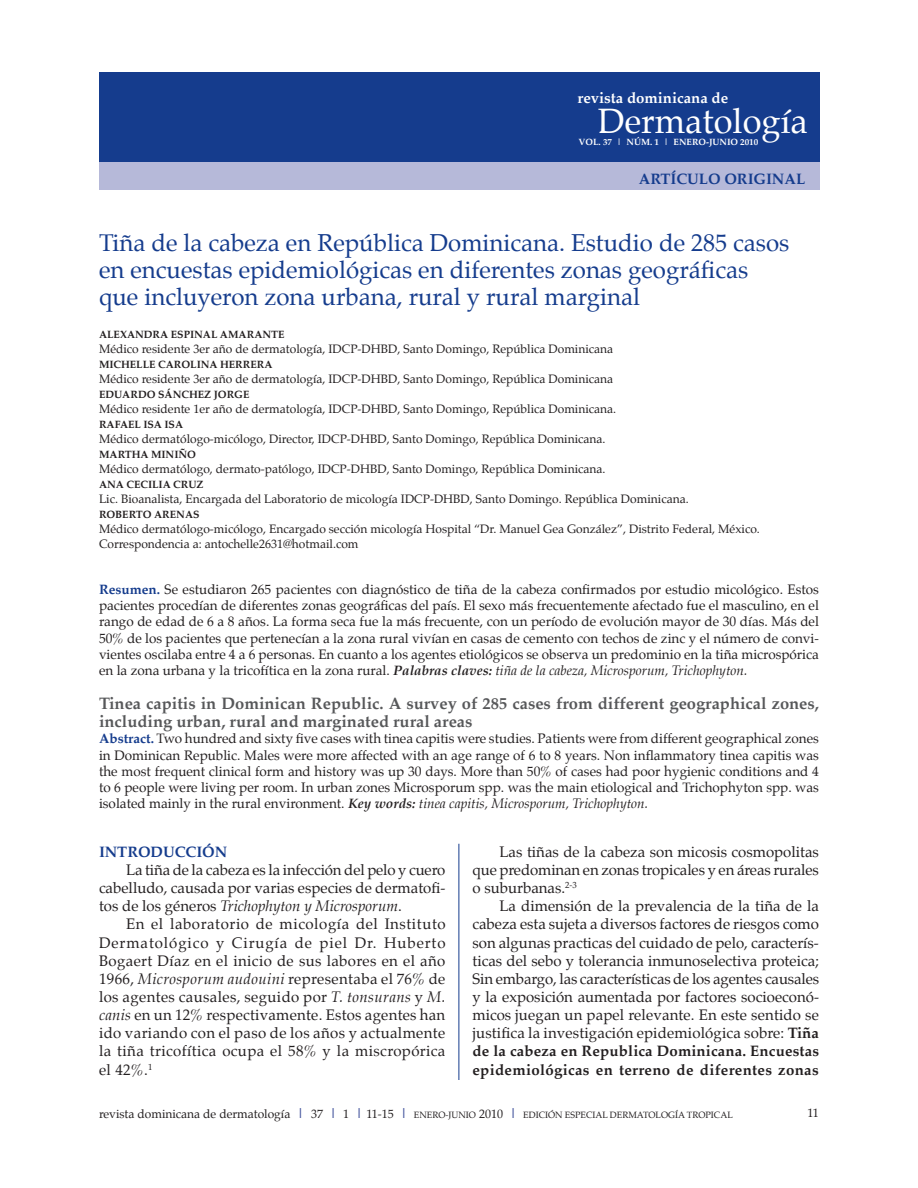
<style>
.page{position:relative;width:918px;height:1188px;background:#fff}
.page>*{position:absolute;margin:0;border:0;box-sizing:border-box;transform-origin:0 0}
.t1{font:34.5px "Palatino";color:#fff}
.t2{font:24px/27px "Palatino";color:#153c8d}
.t3{font:700 16.5px/18px "Palatino";color:#57585a}
.t4{font:15px/18.1px "Palatino";color:#231f20;text-align:justify}
.t5{font:700 15px "Palatino";color:#153c8d}
.t6{font:700 15px "Palatino";color:#fff}
.t7{font:13.5px/16.2px "Palatino";color:#231f20;text-align:justify}
.t8{font:12px/15px "Palatino";color:#231f20}
.t9{font:700 10.5px "Palatino";color:#231f20}
.t10{font:9px "Palatino";color:#231f20}
.t11{font:700 9px "Palatino";color:#fff}
.s1{font-weight:700;color:#153c8d}
.s2{font-weight:700;font-style:italic}
.s3{font-style:italic}
.s4{font-weight:700}
.s5{font-weight:700;font-size:13.5px;color:#45569e}
.s6{font-size:9px}
.s7{font-size:12px}
</style>
<div class="page">
<div style="left:99px;top:160px;width:721px;height:30px;background:#b6b9d9"></div>
<div style="left:99px;top:72px;width:721px;height:90px;background:#153c8d"></div>
<hr style="left:459px;top:844px;width:1px;height:236px;background:#153c8d">
<p class="t6" style="left:578px;top:85px;width:152px">revista dominicana de</p>
<p class="t11" style="left:579px;top:134px;width:148px">VOL. 37 | NÚM. 1 | ENERO-JUNIO</p>
<p class="t11" style="left:740px;top:134px;width:19px">2010</p>
<h1 class="t1" style="left:598px;top:93px;width:211px">Dermatología</h1>
<p class="t5" style="left:639px;top:166px;width:168px">Artículo original</p>
<h2 class="t2" style="left:99px;top:229px;width:692px">Tiña de la cabeza en República Dominicana. Estudio de 285 casos en encuestas epidemiológicas en diferentes zonas geográficas que incluyeron zona urbana, rural y rural marginal</h2>
<p class="t9" style="left:99px;top:325px;width:186px">Alexandra Espinal Amarante</p>
<p class="t8" style="left:99px;top:341px;width:516px">Médico residente 3er año de dermatología, IDCP-DHBD, Santo Domingo, República Dominicana</p>
<p class="t9" style="left:99px;top:355px;width:175px">Michelle Carolina Herrera</p>
<p class="t8" style="left:99px;top:371px;width:516px">Médico residente 3er año de dermatología, IDCP-DHBD, Santo Domingo, República Dominicana</p>
<p class="t9" style="left:99px;top:385px;width:151px">Eduard o Sánchez Jorge</p>
<p class="t8" style="left:99px;top:401px;width:519px">Médico residente 1er año de dermatología, IDCP-DHBD, Santo Domingo, República Dominicana.</p>
<p class="t9" style="left:99px;top:415px;width:86px">Rafael Isa Isa</p>
<p class="t8" style="left:99px;top:431px;width:508px">Médico dermatólogo-micólogo, Director, IDCP-DHBD, Santo Domingo, República Dominicana.</p>
<p class="t9" style="left:99px;top:445px;width:98px">Martha Miniño</p>
<p class="t8" style="left:99px;top:461px;width:508px">Médico dermatólogo, dermato-patólogo, IDCP-DHBD, Santo Domingo, República Dominicana.</p>
<p class="t9" style="left:99px;top:475px;width:106px">Ana Ce cilia Cruz</p>
<p class="t8" style="left:99px;top:491px;width:591px">Lic. Bioanalista, Encargada del Laboratorio de micología IDCP-DHBD, Santo Domingo. República Dominicana.</p>
<p class="t9" style="left:99px;top:505px;width:102px">Roberto Arenas</p>
<p class="t8" style="left:99px;top:521px;width:662px">Médico dermatólogo-micólogo, Encargado sección micología Hospital “Dr. Manuel Gea González”, Distrito Federal, México.<br>Correspondencia a: antochelle2631@hotmail.com</p>
<p class="t7" style="left:99px;top:581px;width:722px"><span class="s1">Resumen.</span> Se estudiaron 265 pacientes con diagnóstico de tiña de la cabeza confirmados por estudio micológico. Estos pacientes procedían de diferentes zonas geográficas del país. El sexo más frecuentemente afectado fue el masculino, en el rango de edad de 6 a 8 años. La forma seca fue la más frecuente, con un período de evolución mayor de 30 días. Más del 50% de los pacientes que pertenecían a la zona rural vivían en casas de cemento con techos de zinc y el número de convi&shy;vientes oscilaba entre 4 a 6 personas. En cuanto a los agentes etiológicos se observa un predominio en la tiña microspórica en la zona urbana y la tricofítica en la zona rural. <span class="s2">Palabras claves:</span> <span class="s3">tiña de la cabeza, Microsporum, Trichophyton.</span></p>
<p class="t3" style="left:99px;top:694px;width:721px">Tinea capitis in Dominican Republic. A survey of 285 cases from different geographical zones, including urban, rural and marginated rural areas</p>
<p class="t7" style="left:99px;top:731px;width:722px"><span class="s1">Abstract.</span> Two hundred and sixty five cases with tinea capitis were studies. Patients were from different geographical zones in Dominican Republic. Males were more affected with an age range of 6 to 8 years. Non inflammatory tinea capitis was the most frequent clinical form and history was up 30 days. More than 50% of cases had poor hygienic conditions and 4 to 6 people were living per room. In urban zones Microsporum spp. was the main etiological and Trichophyton spp. was isolated mainly in the rural environment. <span class="s2">Key words:</span> <span class="s3">tinea capitis, Microsporum, Trichophyton.</span></p>
<p class="t5" style="left:99px;top:839px;width:12px">INTRO</p>
<p class="t5" style="left:151px;top:839px;width:36px">DUCCIÓN</p>
<p class="t4" style="left:99px;top:861px;width:348px;text-indent:27px">La tiña de la cabeza es la infección del pelo y cuero cabelludo, causada por varias especies de dermatofi&shy;tos de los géneros <span class="s3">Trichophyton y Microsporum</span>.</p>
<p class="t4" style="left:99px;top:915px;width:348px;text-indent:27px">En el laboratorio de micología del Instituto Dermatológico y Cirugía de piel Dr. Huberto Bogaert Díaz en el inicio de sus labores en el año 1966, <span class="s3">Microsporum audouini</span> representaba el 76% de los agentes causales, seguido por <span class="s3">T. tonsurans</span> y <span class="s3">M. canis</span> en un 12% respectivamente. Estos agentes han ido variando con el paso de los años y actualmente la tiña tricofítica ocupa el 58% y la miscropórica el 42%.<sup>1</sup></p>
<p class="t4" style="left:472px;top:843px;width:348px;text-indent:27px">Las tiñas de la cabeza son micosis cosmopolitas que predominan en zonas tropicales y en áreas rurales o suburbanas.<sup>2-3</sup></p>
<p class="t4" style="left:472px;top:897px;width:348px;text-indent:27px">La dimensión de la prevalencia de la tiña de la cabeza esta sujeta a diversos factores de riesgos como son algunas practicas del cuidado de pelo, caracterís&shy;ticas del sebo y tolerancia inmunoselectiva proteica; Sin embargo, las características de los agentes causales y la exposición aumentada por factores socioeconó&shy;micos juegan un papel relevante. En este sentido se justifica la investigación epidemiológica sobre: <span class="s4">Tiña de la cabeza en Republica Dominicana. Encuestas epidemiológicas en terreno de diferentes zonas</span></p>
<p class="t8" style="left:99px;top:1106px;width:322px">revista dominicana de dermatología <span class="s5">|</span> 37 <span class="s5">|</span> 1 <span class="s5">|</span> 11-15 <span class="s5">|</span> <span class="s6">ener</span></p>
<p class="t10" style="left:438px;top:1108px;width:17px">o-juni</p>
<p class="t10" style="left:469px;top:1108px;width:61px">o <span class="s7">2010</span> <span class="s5">|</span> edici</p>
<p class="t10" style="left:548px;top:1108px;width:24px">ón especial</p>
<p class="t10" style="left:610px;top:1108px;width:8px">der</p>
<p class="t10" style="left:628px;top:1108px;width:84px">matología tropical</p>
<p class="t8" style="left:808px;top:1105px;width:13px">11</p>
</div>
